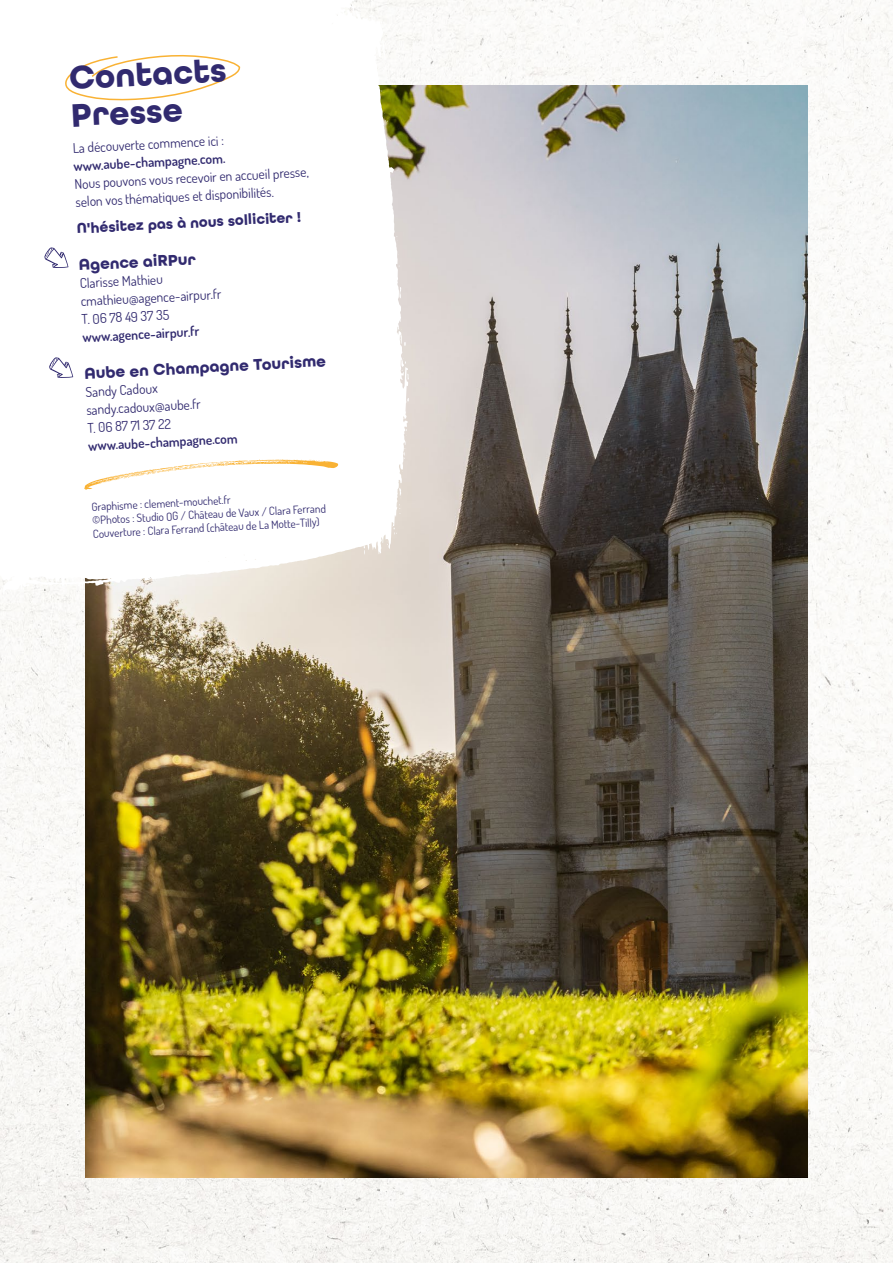
<style>
.page{position:relative;width:893px;height:1263px;background:#fff}
.page>*{position:absolute;margin:0;border:0;box-sizing:border-box;transform-origin:0 0}
.t1{font:700 34.5px/37.5px "All Round Gothic";color:#312a6f}
.t2{font:700 16.5px "All Round Gothic";color:#312a6f}
.t3{font:700 15px "All Round Gothic";color:#312a6f}
.t4{font:13.5px/18px "Dosis";color:#312a6f}
.t5{font:600 13.5px "Dosis";color:#312a6f}
.t6{font:11.25px/13.5px "Dosis";color:#312a6f}
</style>
<div class="page">
<img style="left:0;top:0;width:893px;height:1263px">
<img style="left:85px;top:85px;width:723px;height:1093px">
<svg style="left:408px;top:355px;width:1px;height:25px"></svg>
<svg style="left:0;top:0;width:408px;height:595px"></svg>
<svg style="left:43px;top:247px;width:25px;height:21px"></svg>
<svg style="left:48px;top:357px;width:25px;height:21px"></svg>
<svg style="left:64px;top:52px;width:177px;height:49px"></svg>
<svg style="left:83px;top:449px;width:255px;height:45px"></svg>
<h1 class="t1" style="left:68px;top:59px;width:159px;rotate:-3deg">Contacts<br>Presse</h1>
<p class="t4" style="left:72px;top:139px;width:153px;rotate:-3deg">La découverte commence ici :</p>
<p class="t5" style="left:73px;top:157px;width:153px;rotate:-3deg">www.aube-champagne.com.</p>
<p class="t4" style="left:74px;top:175px;width:236px;rotate:-3deg">Nous pouvons vous recevoir en accueil presse, selon vos thématiques et disponibilités.</p>
<p class="t3" style="left:76px;top:220px;width:226px;rotate:-3deg">N'hésitez pas à nous solliciter !</p>
<p class="t2" style="left:78px;top:255px;width:119px;rotate:-3deg">Agence aiRPur</p>
<p class="t4" style="left:79px;top:274px;width:142px;rotate:-3deg">Clarisse Mathieu cmathieu@agence-airpur.fr<br>T. 06 78 49 37 35</p>
<p class="t5" style="left:82px;top:328px;width:119px;rotate:-3deg">www.agence-airpur.fr</p>
<p class="t2" style="left:84px;top:364px;width:243px;rotate:-3deg">Aube en Champagne Tourisme</p>
<p class="t4" style="left:85px;top:383px;width:116px;rotate:-3deg">Sandy Cadoux sandy.cadoux@aube.fr<br>T. 06 87 71 37 22</p>
<p class="t5" style="left:88px;top:437px;width:151px;rotate:-3deg">www.aube-champagne.com</p>
<p class="t6" style="left:91px;top:500px;width:235px;rotate:-3deg">Graphisme : clement-mouchet.fr<br>©Photos : Studio OG / Château de Vaux / Clara Ferrand</p>
<p class="t6" style="left:93px;top:527px;width:229px;rotate:-3deg">Couverture : Clara Ferrand (château de La Motte-Tilly)</p>
</div>
